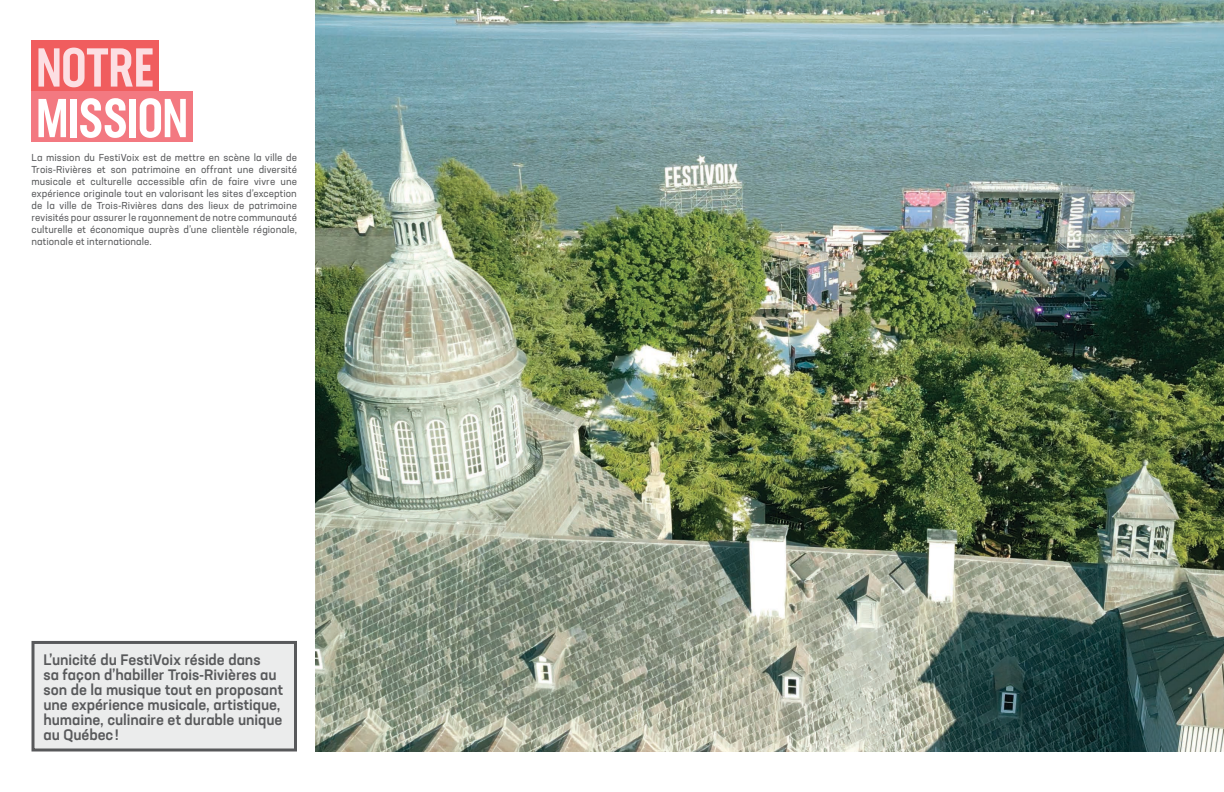
<style>
.page{position:relative;width:1224px;height:792px;background:#fff}
.page>*{position:absolute;margin:0;border:0;box-sizing:border-box;transform-origin:0 0}
.Titre{font:500 54px "Neusa Next Std Compact";letter-spacing:-.015em;color:#fff}
.Titre-2{font:500 54px "Neusa Next Std Compact";letter-spacing:-.005em;color:#fcdfe3}
.Liner{font:500 15px/15px "Neusa Next Std";letter-spacing:-.005em;color:#58595b}
.Texte{font:10px/12px "Neusa Next Std";letter-spacing:.005em;color:#58595b;text-align:justify}
</style>
<div class="page">
<img style="left:315px;top:0;width:909px;height:752px">
<div style="left:32px;top:40px;width:127px;height:51px;background:#f05d5e"></div>
<div style="left:32px;top:91px;width:161px;height:51px;background:#f37981"></div>
<div style="left:33px;top:642px;width:263px;height:108px;background:#ebecec"></div>
<div style="left:32px;top:641px;width:265px;height:111px;border:3px solid #58595b"></div>
<p class="Titre-2" style="left:36px;top:34px;width:120px">NOTRE</p>
<p class="Titre" style="left:36px;top:84px;width:154px">MISSION</p>
<p class="Texte" style="left:32px;top:151px;width:267px">La mission du FestiVoix est de mettre en scène la ville de Trois-Rivières et son patrimoine en offrant une diversité musicale et culturelle accessible afin de faire vivre une expérience originale tout en valorisant les sites d’exception de la ville de Trois-Rivières dans des lieux de patrimoine revisités pour assurer le rayonnement de notre communauté culturelle et économique auprès d’une clientèle régionale, nationale et internationale.</p>
<p class="Liner" style="left:44px;top:651px;width:241px">L’unicité du FestiVoix réside dans<br>sa façon d’habiller Trois-Rivières au son de la musique tout en proposant une expérience musicale, artistique, humaine, culinaire et durable unique au Québec !</p>
</div>
